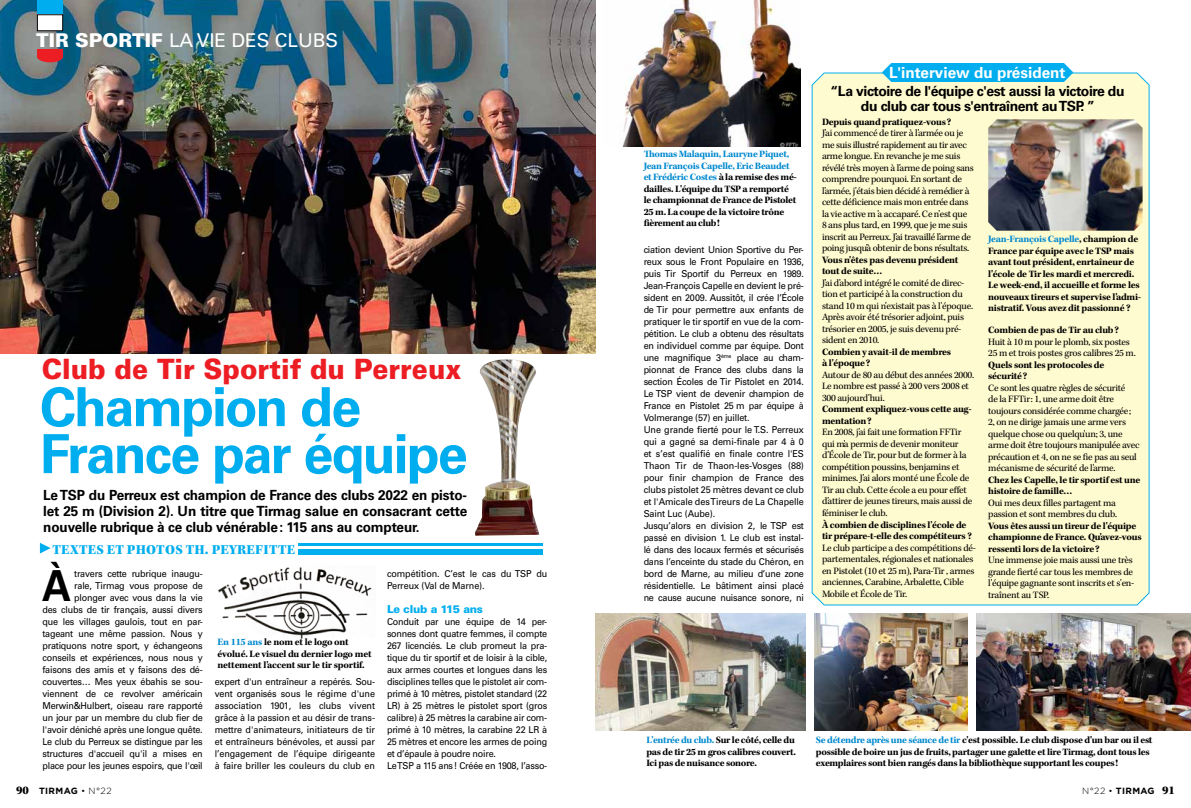
<style>
.page{position:relative;width:1191px;height:808px;background:#fff}
.page>*{position:absolute;margin:0;border:0;box-sizing:border-box;transform-origin:0 0}
.t1{font:700 54px/47px "Univers LT Std";letter-spacing:-.04em;color:#00aeef}
.t2{font:700 42.7px "Univers LT Std";color:#000;scale:.95 1}
.t3{font:900 28px "Univers LT Std";letter-spacing:-.005em;color:#ed1d24;scale:.94 1}
.t4{font:19px "Univers LT Std";color:#fff}
.t5{font:700 15.3px "Univers LT Std";color:#fff}
.t6{font:700 14px/16px "Univers LT Std";letter-spacing:-.03em;color:#000;text-align:justify}
.t7{font:900 14px "Kepler Std";letter-spacing:.015em;color:#00aeef}
.t8{font:900 11px "Univers LT Std";letter-spacing:-.025em;color:#00aeef}
.t9{font:10px/11.5px "Kepler Std";letter-spacing:-.025em;color:#000}
.t10{font:700 10px/11.5px "Kepler Std";letter-spacing:-.025em;color:#000}
.t11{font:9.5px/12px "Univers LT Std";letter-spacing:-.025em;color:#000;scale:.95 1}
.t12{font:700 9px "Gotham";letter-spacing:.04em;color:#000}
.s1{font-weight:900}
.s2{font-family:"Kepler Std";font-weight:900;font-size:12px}
.s3{font-weight:300}
.s4{color:#0089cf}
</style>
<div class="page">
<img style="left:0;top:0;width:595px;height:353px">
<div style="left:298px;top:549px;width:244px;height:5px;background:#00aeef"></div>
<hr style="left:298px;top:543px;width:244px;height:3px;background:#00aeef">
<svg style="left:40px;top:543px;width:11px;height:10px"></svg>
<div style="left:811px;top:72px;width:339px;height:534px;background:#fffbd0"></div>
<img style="left:814px;top:614px;width:153px;height:116px">
<img style="left:595px;top:614px;width:211px;height:116px">
<img style="left:976px;top:614px;width:215px;height:116px">
<img style="left:218px;top:567px;width:154px;height:71px">
<div style="left:882px;top:63px;width:191px;height:19px;background:#00aeef"></div>
<div style="left:37px;top:0;width:26px;height:15px;background:#00aeef"></div>
<div style="left:37px;top:15px;width:26px;height:16px;background:#fff"></div>
<div style="left:37px;top:15px;width:26px;height:16px;border:1px solid #000"></div>
<div style="left:37px;top:49px;width:26px;height:8px;background:#ed1d24"></div>
<div style="left:37px;top:52px;width:26px;height:10px;background:#ed1d24;border-radius:50%"></div>
<img style="left:988px;top:119px;width:154px;height:112px">
<img style="left:622px;top:0;width:178px;height:146px">
<img style="left:475px;top:359px;width:64px;height:177px">
<h3 class="t4" style="left:36px;top:29px;width:304px"><span class="s1">TIR SPORTIF</span> LA VIE DES CLUBS</h3>
<h3 class="t3" style="left:42px;top:352px;width:448px">Club de Tir Sportif du Perreux</h3>
<h1 class="t1" style="left:40px;top:384px;width:429px">Champion de<br>France par équipe</h1>
<h3 class="t6" style="left:43px;top:488px;width:425px">Le TSP du Perreux est champion de France des clubs 2022 en pisto&shy;let 25 m (Division 2). Un titre que Tirmag salue en consacrant cette nouvelle rubrique à ce club vénérable: 115 ans au compteur.</h3>
<h3 class="t7" style="left:52px;top:541px;width:244px">TEXTES ET PHOTOS TH. PEYREFITTE</h3>
<h2 class="t2" style="left:42px;top:561px;width:32px">À</h2>
<p class="t11" style="left:43px;top:568px;width:170px;text-align:right">travers cette rubrique inaugu-<br>rale, Tirmag vous propose de plonger avec vous dans la vie<br>des clubs de tir français, aussi divers que les villages gaulois, tout en par&shy;tageant une même passion. Nous y pratiquons notre sport, y échangeons conseils et expériences, nous nous y faisons des amis et y faisons des dé&shy;couvertes… Mes yeux ébahis se sou&shy;viennent de ce revolver américain Merwin&amp;Hulbert, oiseau rare rapporté un jour par un membre du club fier de l'avoir déniché après une longue quête.<br>Le club du Perreux se distingue par les structures d'accueil qu'il a mises en place pour les jeunes espoirs, que l'œil</p>
<p class="t12" style="left:16px;top:785px;width:97px"><span class="s2">90</span> TIRMAG <span class="s3">• N°22</span></p>
<p class="t10" style="left:217px;top:637px;width:156px"><span class="s4">En 115 ans</span> le nom et le logo ont évolué. Le visuel du dernier logo met nettement l'accent sur le tir sportif.</p>
<p class="t11" style="left:215px;top:676px;width:170px;text-align:justify">expert d'un entraîneur a repérés. Sou&shy;vent organisés sous le régime d'une association 1901, les clubs vivent grâce à la passion et au désir de trans&shy;mettre d'animateurs, initiateurs de tir et entraîneurs bénévoles, et aussi par l’engagement de l’équipe dirigeante à faire briller les couleurs du club en</p>
<p class="t11" style="left:387px;top:568px;width:170px">compétition. C’est le cas du TSP du<br>Perreux (Val de Marne).</p>
<p class="t8" style="left:387px;top:602px;width:97px">Le club a 115 ans</p>
<p class="t11" style="left:387px;top:616px;width:170px">Conduit par une équipe de 14 per&shy;sonnes dont quatre femmes, il compte 267 licenciés. Le club promeut la pra&shy;tique du tir sportif et de loisir à la cible, aux armes courtes et longues dans les disciplines telles que le pistolet air com&shy;primé à 10 mètres, pistolet standard (22<br>LR) à 25 mètres le pistolet sport (gros calibre) à 25 mètres la carabine air com&shy;primé à 10 mètres, la carabine 22 LR à 25 mètres et encore les armes de poing et d’épaule à poudre noire.<br>Le TSP a 115 ans! Créée en 1908, l’asso-</p>
<p class="t10" style="left:643px;top:149px;width:155px"><span class="s4">Thomas Malaquin, Lauryne Piquet, Jean François Capelle, Eric Beaudet et Frédéric Costes</span> à la remise des mé&shy;dailles. L'équipe du TSP a remporté le championnat de France de Pistolet 25 m. La coupe de la victoire trône fièrement au club!</p>
<p class="t11" style="left:643px;top:244px;width:170px">ciation devient Union Sportive du Per&shy;reux sous le Front Populaire en 1936, puis Tir Sportif du Perreux en 1989.<br>Jean-François Capelle en devient le pré&shy;sident en 2009. Aussitôt, il crée l’École de Tir pour permettre aux enfants de pratiquer le tir sportif en vue de la com&shy;pétition. Le club a obtenu des résultats en individuel comme par équipe. Dont une magnifique 3<sup>ème</sup> place au cham&shy;pionnat de France des clubs dans la section Écoles de Tir Pistolet en 2014.<br>Le TSP vient de devenir champion de France en Pistolet 25 m par équipe à Volmerange (57) en juillet.<br>Une grande fierté pour le T.S. Perreux qui a gagné sa demi-finale par 4 à 0 et s’est qualifié en finale contre l'ES Thaon Tir de Thaon-les-Vosges (88) pour finir champion de France des clubs pistolet 25 mètres devant ce club et l'Amicale des Tireurs de La Chapelle Saint Luc (Aube).<br>Jusqu’alors en division 2, le TSP est passé en division 1. Le club est instal&shy;lé dans des locaux fermés et sécurisés dans l’enceinte du stade du Chéron, en bord de Marne, au milieu d’une zone résidentielle. Le bâtiment ainsi placé ne cause aucune nuisance sonore, ni</p>
<h3 class="t5" style="left:889px;top:64px;width:178px">L'interview du président</h3>
<h3 class="t6" style="left:830px;top:84px;width:295px;line-height:15px;text-align:center">“La victoire de l'équipe c'est aussi la victoire du du club car tous s'entraînent au TSP. ”</h3>
<p class="t10" style="left:822px;top:116px;width:131px">Depuis quand pratiquez-vous?</p>
<p class="t9" style="left:822px;top:128px;width:153px">J'ai commencé de tirer à l'armée ou je me suis illustré rapidement au tir avec arme longue. En revanche je me suis révélé très moyen à l'arme de poing sans comprendre pourquoi. En sortant de l'armée, j'étais bien décidé à remédier à cette déficience mais mon entrée dans la vie active m 'a accaparé. Ce n'est que 8 ans plus tard, en 1999, que je me suis inscrit au Perreux. J'ai travaillé l'arme de poing jusqu'à obtenir de bons résultats.</p>
<p class="t10" style="left:822px;top:254px;width:138px">Vous n'êtes pas devenu président tout de suite…</p>
<p class="t9" style="left:822px;top:277px;width:153px">J'ai d'abord intégré le comité de direc&shy;tion et participé à la construction du stand 10 m qui n'existait pas à l'époque.<br>Après avoir été trésorier adjoint, puis trésorier en 2005, je suis devenu pré&shy;sident en 2010.</p>
<p class="t10" style="left:822px;top:346px;width:131px">Combien y avait-il de membres à l'époque?</p>
<p class="t9" style="left:822px;top:369px;width:154px">Autour de 80 au début des années 2000.<br>Le nombre est passé à 200 vers 2008 et<br>300 aujourd'hui.</p>
<p class="t10" style="left:822px;top:404px;width:151px">Comment expliquez-vous cette aug&shy;mentation?</p>
<p class="t9" style="left:822px;top:427px;width:152px">En 2008, j'ai fait une formation FFTir qui m'a permis de devenir moniteur d'École de Tir, pour but de former à la compétition poussins, benjamins et minimes. J'ai alors monté une École de Tir au club. Cette école a eu pour effet d'attirer de jeunes tireurs, mais aussi de féminiser le club.</p>
<p class="t10" style="left:822px;top:519px;width:151px">À combien de disciplines l'école de tir prépare-t-elle des compétiteurs ?</p>
<p class="t9" style="left:822px;top:542px;width:155px">Le club participe a des compétitions dé&shy;partementales, régionales et nationales en Pistolet (10 et 25 m), Para-Tir , armes anciennes, Carabine, Arbalette, Cible Mobile et École de Tir.</p>
<p class="t10" style="left:988px;top:234px;width:154px"><span class="s4">Jean-François Capelle</span>, champion de France par équipe avec le TSP mais avant tout président, enrtaîneur de l'école de Tir les mardi et mercredi.<br>Le week-end, il accueille et forme les nouveaux tireurs et supervise l'admi&shy;nistratif. Vous avez dit passionné ?</p>
<p class="t10" style="left:988px;top:324px;width:132px">Combien de pas de Tir au club?</p>
<p class="t9" style="left:988px;top:336px;width:149px">Huit à 10 m pour le plomb, six postes<br>25 m et trois postes gros calibres 25 m.</p>
<p class="t10" style="left:988px;top:359px;width:118px">Quels sont les protocoles de sécurité?</p>
<p class="t9" style="left:988px;top:382px;width:153px">Ce sont les quatre règles de sécurité<br>de la FFTir: 1, une arme doit être toujours considérée comme chargée; 2, on ne dirige jamais une arme vers quelque chose ou quelqu'un; 3, une arme doit être toujours manipulée avec précaution et 4, on ne se fie pas au seul mécanisme de sécurité de l'arme.</p>
<p class="t10" style="left:988px;top:474px;width:154px">Chez les Capelle, le tir sportif est une histoire de famille…</p>
<p class="t9" style="left:988px;top:497px;width:130px">Oui mes deux filles partagent ma passion et sont membres du club.</p>
<p class="t10" style="left:988px;top:520px;width:155px">Vous êtes aussi un tireur de l'équipe championne de France. Qu'avez-vous ressenti lors de la victoire?</p>
<p class="t9" style="left:988px;top:555px;width:148px">Une immense joie mais aussi une très grande fierté car tous les membres de l'équipe gagnante sont inscrits et s'en&shy;traînent au TSP.</p>
<p class="t10" style="left:646px;top:735px;width:151px"><span class="s4">L'entrée du club.</span> Sur le côté, celle du pas de tir 25 m gros calibres couvert.<br>Ici pas de nuisance sonore.</p>
<p class="t10" style="left:816px;top:735px;width:338px"><span class="s4">Se détendre après une séance de tir</span> c'est possible. Le club dispose d'un bar ou il est possible de boire un jus de fruits, partager une galette et lire Tirmag, dont tous les exemplaires sont bien rangés dans la bibliothèque supportant les coupes!</p>
<p class="t12" style="left:1082px;top:785px;width:94px"><span class="s3">N°22 •</span> TIRMAG <span class="s2">91</span></p>
</div>
